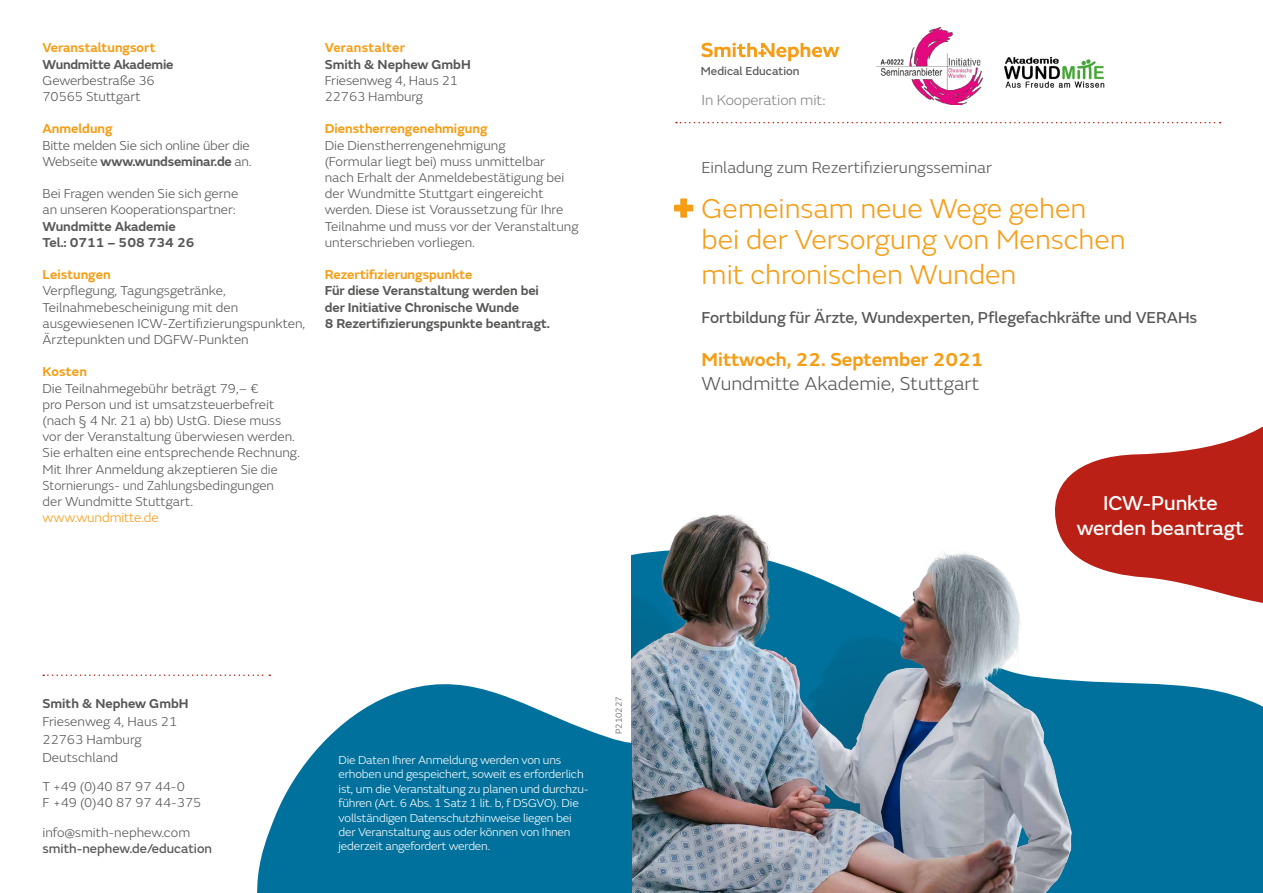
<style>
.page{position:relative;width:1263px;height:893px;background:#fff}
.page>*{position:absolute;margin:0;border:0;box-sizing:border-box;transform-origin:0 0}
.t1{font:300 28.5px/31.5px "SN Emeric";color:#f59d15}
.t2{font:21px/25.2px "SN Emeric Core";letter-spacing:-.005em;color:#fff;text-align:center}
.t3{font:300 19.5px "SN Emeric";color:#575756}
.t4{font:600 19.5px "SN Emeric";color:#f59d15}
.t5{font:16.5px "SN Emeric Core";letter-spacing:-.005em;color:#575756}
.t6{font:300 16.5px "SN Emeric";color:#575756}
.t7{font:300 15px "SN Emeric";letter-spacing:-.005em;color:#878787}
.t8{font:300 13.5px/16.2px "SN Emeric";color:#575756}
.t9{font:600 13.5px/16.2px "SN Emeric";letter-spacing:-.005em;color:#575756}
.t10{font:600 13.5px "SN Emeric";color:#f59d15}
.t11{font:13.5px "SN Emeric Core";color:#575756}
.t12{font:300 13.5px "SN Emeric";letter-spacing:-.005em;color:#f59d15}
.t13{font:600 13.5px "SN Emeric";letter-spacing:.02em;color:#f59d15}
.t14{font:300 12px/14.4px "SN Emeric";letter-spacing:-.015em;color:#fff}
.t15{font:12px "SN Emeric Core";color:#575756}
.t16{font:300 9px "SN Emeric";color:#575756}
.s1{font-weight:600}
</style>
<div class="page">
<div style="left:1106px;top:682px;width:157px;height:211px;background:#00719c"></div>
<img style="left:631px;top:514px;width:475px;height:379px">
<svg style="left:676px;top:122px;width:545px;height:1px"></svg>
<img style="left:876px;top:28px;width:106px;height:76px">
<img style="left:1004px;top:56px;width:101px;height:32px">
<svg style="left:674px;top:198px;width:19px;height:20px"></svg>
<svg style="left:701px;top:43px;width:138px;height:18px"></svg>
<svg style="left:257px;top:674px;width:374px;height:219px;fill:#00719c"></svg>
<svg style="left:43px;top:674px;width:227px;height:2px"></svg>
<svg style="left:1046px;top:426px;width:217px;height:198px;fill:#ba2016"></svg>
<p class="t10" style="left:43px;top:39px;width:115px">Veranstaltungsort</p>
<p class="t9" style="left:43px;top:56px;width:133px">Wundmitte Akademie</p>
<p class="t8" style="left:43px;top:72px;width:114px">Gewerbestraße 36<br>70565 Stuttgart</p>
<p class="t10" style="left:43px;top:120px;width:72px">Anmeldung</p>
<p class="t8" style="left:43px;top:137px;width:211px">Bitte melden Sie sich online über die<br>Webseite <span class="s1">www.wundseminar.de</span> an.</p>
<p class="t8" style="left:43px;top:186px;width:197px">Bei Fragen wenden Sie sich gerne an unseren Kooperationspartner:</p>
<p class="t9" style="left:43px;top:218px;width:153px">Wundmitte Akademie<br>Tel.: 0711 – 508 734 26</p>
<p class="t10" style="left:43px;top:266px;width:70px">Leistungen</p>
<p class="t8" style="left:43px;top:283px;width:264px">Verpflegung, Tagungsgetränke, Teilnahmebescheinigung mit den ausgewiesenen ICW-Zertifizierungspunkten, Ärztepunkten und DGFW-Punkten</p>
<p class="t10" style="left:43px;top:363px;width:46px">Kosten</p>
<p class="t8" style="left:43px;top:380px;width:259px">Die Teilnahmegebühr beträgt 79,– €<br>pro Person und ist umsatzsteuerbefreit (nach § 4 Nr. 21 a) bb) UstG. Diese muss vor der Veranstaltung überwiesen werden.<br>Sie erhalten eine entsprechende Rechnung.<br>Mit Ihrer Anmeldung akzeptieren Sie die Stornierungs- und Zahlungsbedingungen<br>der Wundmitte Stuttgart.</p>
<p class="t12" style="left:43px;top:510px;width:118px">www.wundmitte.de</p>
<p class="t13" style="left:325px;top:39px;width:82px">Veranstalter</p>
<p class="t9" style="left:325px;top:56px;width:148px">Smith &amp; Nephew GmbH</p>
<p class="t8" style="left:325px;top:72px;width:135px">Friesenweg 4, Haus 21<br>22763 Hamburg</p>
<p class="t10" style="left:325px;top:120px;width:164px">Dienstherrengenehmigung</p>
<p class="t8" style="left:325px;top:137px;width:255px">Die Dienstherrengenehmigung<br>(Formular liegt bei) muss unmittelbar<br>nach Erhalt der Anmeldebestätigung bei der Wundmitte Stuttgart eingereicht werden. Diese ist Voraussetzung für Ihre Teilnahme und muss vor der Veranstaltung unterschrieben vorliegen.</p>
<p class="t10" style="left:325px;top:266px;width:149px">Rezertifizierungspunkte</p>
<p class="t9" style="left:325px;top:283px;width:227px">Für diese Veranstaltung werden bei der Initiative Chronische Wunde<br>8 Rezertifizierungspunkte beantragt.</p>
<p class="t9" style="left:43px;top:695px;width:148px">Smith &amp; Nephew GmbH</p>
<p class="t8" style="left:43px;top:712px;width:136px;line-height:18px">Friesenweg 4, Haus 21<br>22763 Hamburg<br>Deutschland</p>
<p class="t8" style="left:43px;top:778px;width:160px">T +49 (0)40 87 97 44-0<br>F +49 (0)40 87 97 44-375</p>
<p class="t8" style="left:43px;top:824px;width:149px">info@smith-nephew.com</p>
<p class="t11" style="left:43px;top:840px;width:171px">smith-nephew.de/education</p>
<p class="t14" style="left:339px;top:753px;width:252px">Die Daten Ihrer Anmeldung werden von uns erhoben und gespeichert, soweit es erforderlich ist, um die Veranstaltung zu planen und durchzu&shy;führen (Art. 6 Abs. 1 Satz 1 lit. b, f DSGVO). Die vollständigen Datenschutzhinweise liegen bei der Veranstaltung aus oder können von Ihnen jederzeit angefordert werden.</p>
<p class="t16" style="left:613px;top:734px;width:40px;rotate:-90deg">P210227</p>
<p class="t15" style="left:701px;top:64px;width:100px">Medical Education</p>
<p class="t7" style="left:702px;top:91px;width:125px">In Kooperation mit:</p>
<p class="t6" style="left:702px;top:157px;width:292px">Einladung zum Rezertifizierungsseminar</p>
<h1 class="t1" style="left:702px;top:192px;width:425px">Gemeinsam neue Wege gehen bei der Versorgung von Menschen</h1>
<h1 class="t1" style="left:702px;top:258px;width:316px">mit chronischen Wunden</h1>
<p class="t5" style="left:702px;top:307px;width:497px">Fortbildung für Ärzte, Wundexperten, Pflegefachkräfte und VERAHs</p>
<h3 class="t4" style="left:702px;top:347px;width:283px">Mittwoch, 22. September 2021</h3>
<h3 class="t3" style="left:702px;top:372px;width:279px">Wundmitte Akademie, Stuttgart</h3>
<h2 class="t2" style="left:1077px;top:490px;width:169px">ICW-Punkte werden beantragt</h2>
</div>
